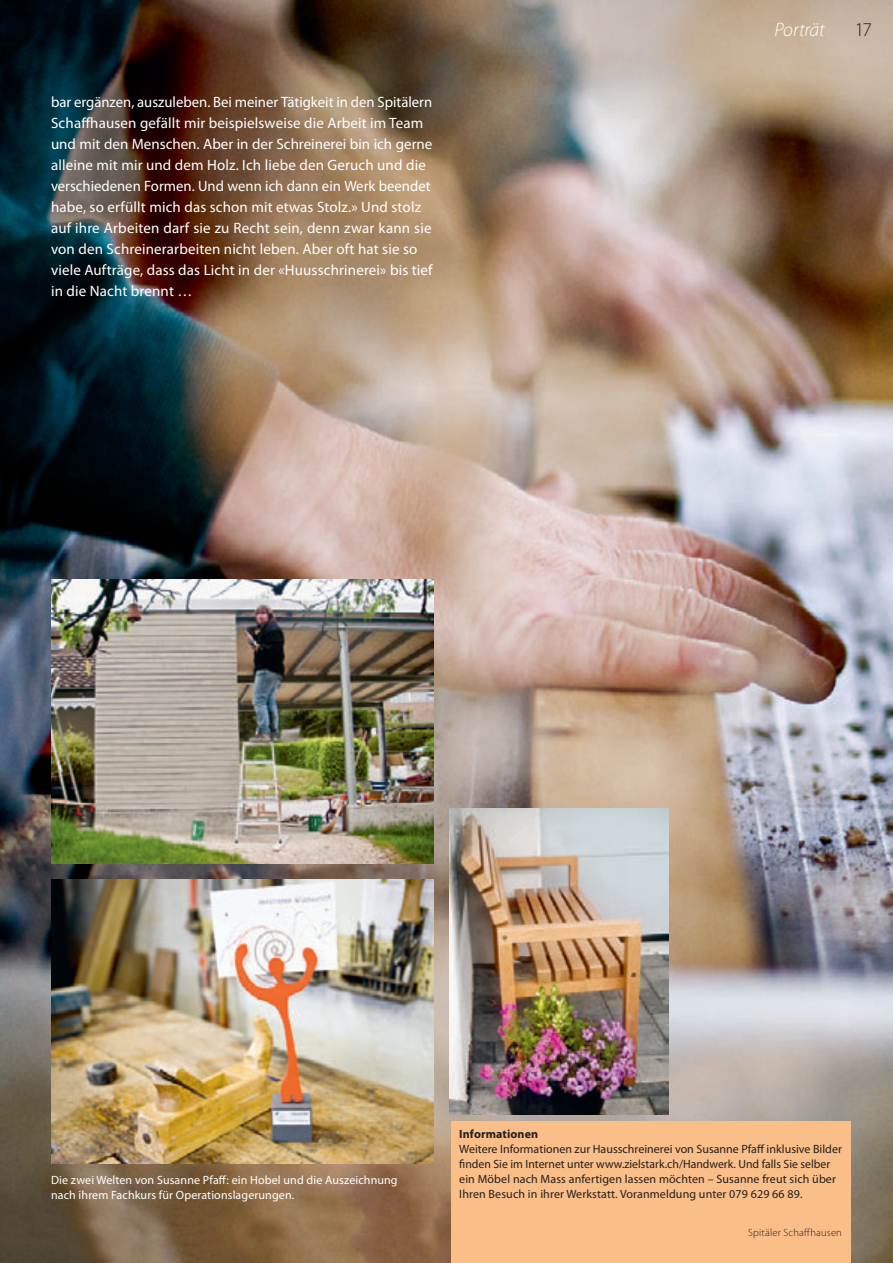
<style>
.page{position:relative;width:893px;height:1263px;background:#fff}
.page>*{position:absolute;margin:0;border:0;box-sizing:border-box;transform-origin:0 0}
.t1{font:italic 300 19.5px "Myriad Pro";letter-spacing:-.005em;color:#fff}
.t2{font:300 19.5px "Myriad Pro";color:#231f20}
.t3{font:15px/21px "Myriad Pro";letter-spacing:.01em;color:#fff}
.t4{font:12px/15px "Myriad Pro";color:#231f20}
.t5{font:12px/15px "Myriad Pro";letter-spacing:.01em;color:#fff}
.t6{font:700 12px "Myriad Pro";letter-spacing:.01em;color:#231f20}
.t7{font:300 10.5px "Myriad Pro";letter-spacing:.02em;color:#231f20}
</style>
<div class="page">
<img style="left:0;top:0;width:893px;height:1263px">
<div style="left:451px;top:1121px;width:399px;height:142px;background:#fabe88"></div>
<img style="left:450px;top:808px;width:218px;height:307px">
<img style="left:51px;top:879px;width:383px;height:284px">
<img style="left:51px;top:580px;width:383px;height:284px">
<p class="t3" style="left:51px;top:91px;width:383px">bar ergänzen, auszuleben. Bei meiner Tätigkeit in den Spitälern Schaffhausen gefällt mir beispielsweise die Arbeit im Team und mit den Menschen. Aber in der Schreinerei bin ich gerne alleine mit mir und dem Holz. Ich liebe den Geruch und die verschiedenen Formen. Und wenn ich dann ein Werk beendet habe, so erfüllt mich das schon mit etwas Stolz.» Und stolz auf ihre Arbeiten darf sie zu Recht sein, denn zwar kann sie von den Schreinerarbeiten nicht leben. Aber oft hat sie so viele Aufträge, dass das Licht in der «Huusschrinerei» bis tief in die Nacht brennt …</p>
<h1 class="t1" style="left:774px;top:19px;width:52px">Porträt</h1>
<h1 class="t2" style="left:855px;top:19px;width:19px">17</h1>
<p class="t5" style="left:51px;top:1172px;width:348px">Die zwei Welten von Susanne Pfaff: ein Hobel und die Auszeichnung nach ihrem Fachkurs für Operationslagerungen.</p>
<p class="t6" style="left:459px;top:1126px;width:80px">Informationen</p>
<p class="t4" style="left:459px;top:1141px;width:384px">Weitere Informationen zur Hausschreinerei von Susanne Pfaff inklusive Bilder finden Sie im Internet unter www.zielstark.ch/Handwerk. Und falls Sie selber ein Möbel nach Mass anfertigen lassen möchten – Susanne freut sich über Ihren Besuch in ihrer Werkstatt. Voranmeldung unter 079 629 66 89.</p>
<p class="t7" style="left:748px;top:1226px;width:95px">Spitäler Schaffhausen</p>
<p class="t7" style="left:804px;top:1226px;width:8px">f</p>
</div>
